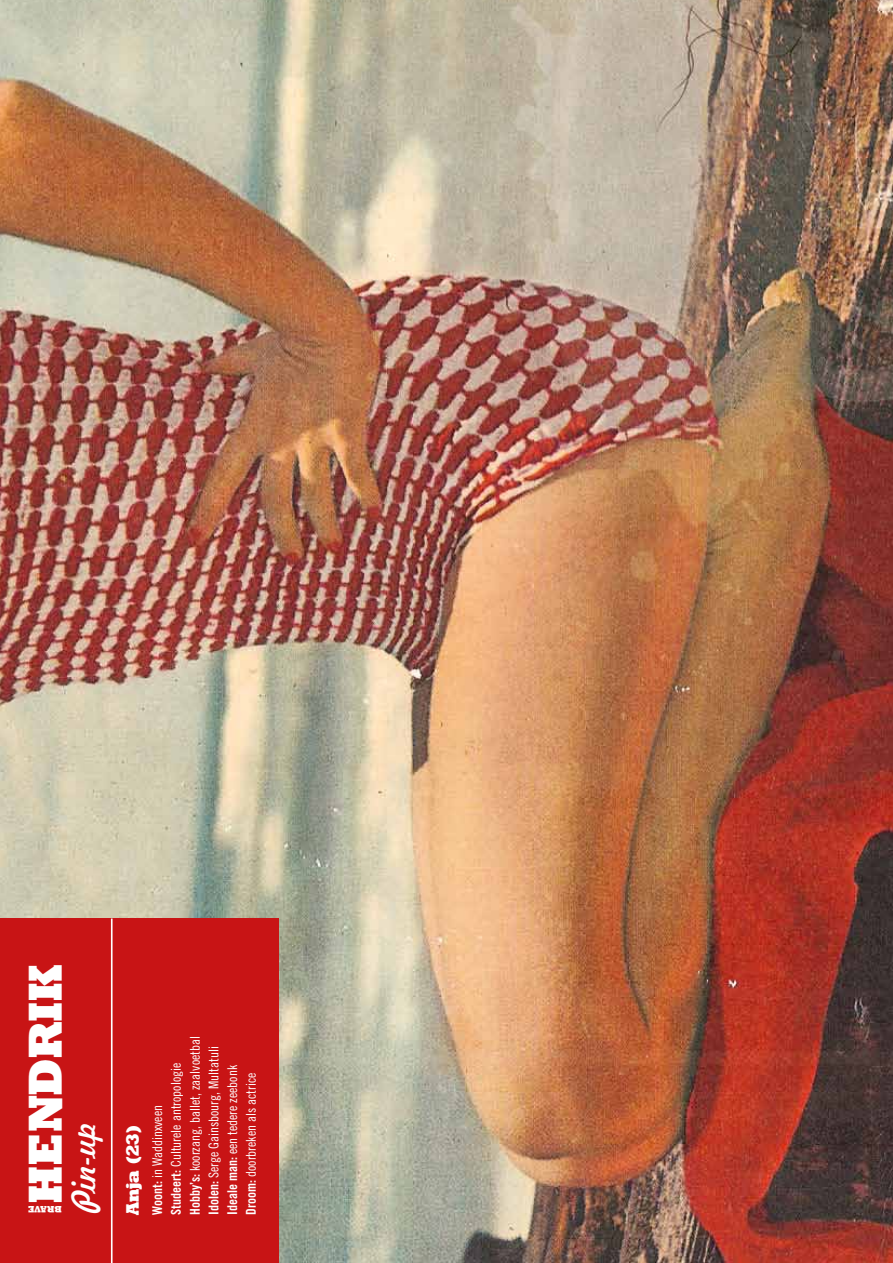
<style>
.page{position:relative;width:893px;height:1263px;background:#fff}
.page>*{position:absolute;margin:0;border:0;box-sizing:border-box;transform-origin:0 0}
.t1{font:800 48.45px "Rockwell";color:#fff;scale:.91 1}
.t2{font:31.5px "Freehand 521 BT Regular C";color:#fff}
.t3{font:18px "Geometric Slab 712 BT Extra Bold A";color:#fff}
.t4{font:13.5px/18.8px "Trade Gothic Cond Eighteen";color:#fff}
.t5{font:800 9.45px "Rockwell";letter-spacing:.005em;color:#fff;scale:.91 1}
.s1{font-family:"Trade Gothic Bold Cond Twenty"}
</style>
<div class="page">
<img style="left:0;top:0;width:893px;height:1263px">
<div style="left:0;top:918px;width:279px;height:345px;background:#c81415"></div>
<hr style="left:111px;top:918px;width:2px;height:345px;background:#fff">
<h1 class="t1" style="left:15px;top:1204px;width:265px;rotate:-90deg">HENDRIK</h1>
<p class="t5" style="left:62px;top:1215px;width:39px;rotate:-180deg">BRAVE</p>
<h2 class="t2" style="left:63px;top:1212px;width:94px;rotate:-90deg">Pin-up</h2>
<h3 class="t3" style="left:122px;top:1215px;width:92px;rotate:-90deg">Anja (23)</h3>
<p class="t4" style="left:148px;top:1215px;width:180px;rotate:-90deg"><span class="s1">Woont:</span> in Waddinxveen<br><span class="s1">Studeert:</span> Culturele antropologie <span class="s1">Hobby’s:</span> koorzang, ballet, zaalvoetbal <span class="s1">Idolen:</span> Serge Gainsbourg, Multatuli <span class="s1">Ideale man:</span> een tedere zeebonk <span class="s1">Droom:</span> doorbreken als actrice</p>
</div>
